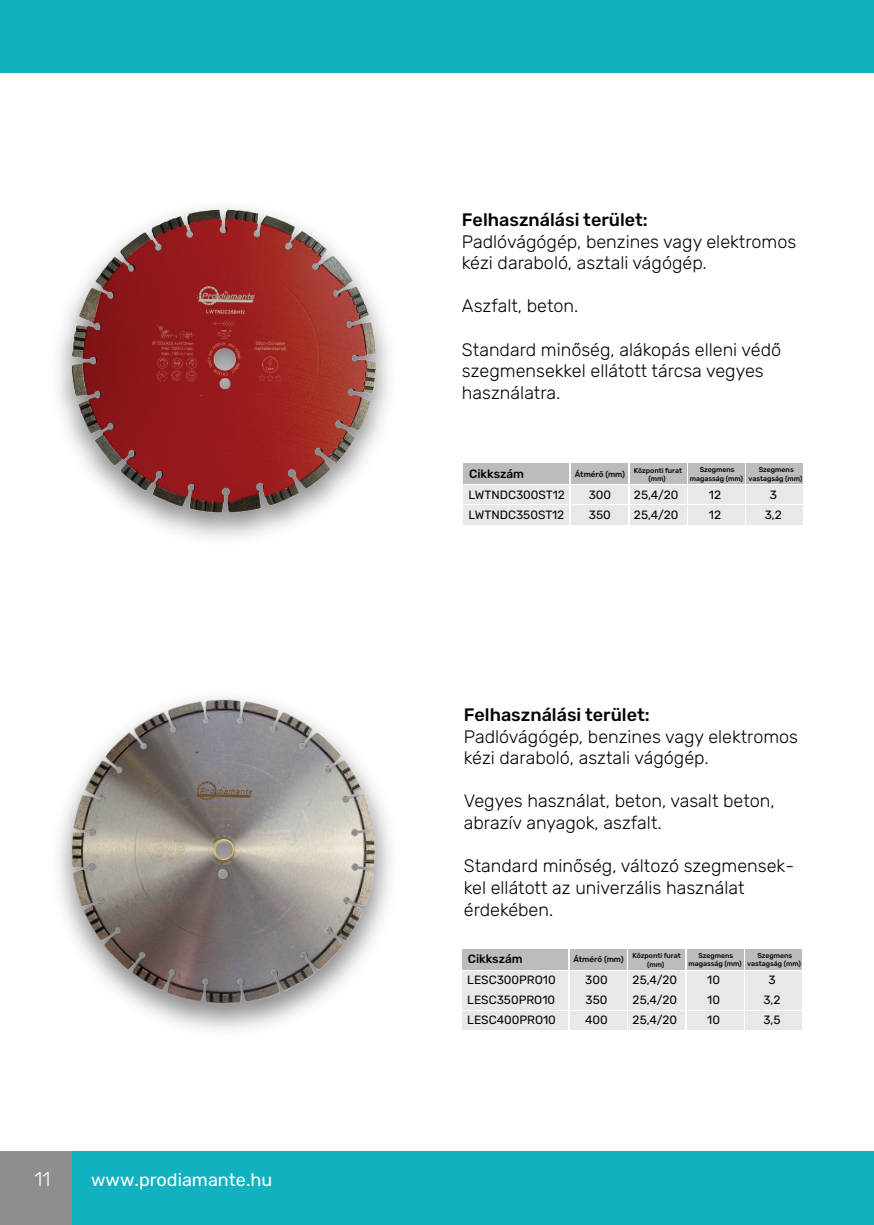
<style>
.page{position:relative;width:874px;height:1225px;background:#fff}
.page>*{position:absolute;margin:0;border:0;box-sizing:border-box;transform-origin:0 0}
.t1{font:300 20px "Rubik";color:#fff}
.t2{font:300 18px/21.6px "Rubik";color:#040503}
.t3{font:500 18px "Rubik";color:#040503}
.t4{font:18px "Rubik";color:#fff}
.t5{font:12px/20px "Rubik";color:#040503;text-align:justify}
.t6{font:500 12px "Rubik";color:#040503}
.t7{font:500 8px "Rubik";color:#040503}
.t8{font:500 7px/8.4px "Rubik";color:#040503;text-align:center}
</style>
<div class="page">
<div style="left:0;top:0;width:873px;height:73px;background:#11b1c2"></div>
<div style="left:0;top:1151px;width:873px;height:74px;background:#11b1c2"></div>
<div style="left:0;top:1151px;width:71px;height:74px;background:#8e8e8e"></div>
<img style="left:58px;top:697px;width:419px;height:333px">
<img style="left:58px;top:208px;width:458px;height:330px">
<div style="left:569px;top:948px;width:57px;height:21px;background:#bbbcbe"></div>
<div style="left:628px;top:948px;width:56px;height:21px;background:#bbbcbe"></div>
<div style="left:686px;top:948px;width:57px;height:21px;background:#bbbcbe"></div>
<div style="left:744px;top:948px;width:57px;height:21px;background:#bbbcbe"></div>
<div style="left:569px;top:971px;width:57px;height:18px;background:#e7e8e9"></div>
<div style="left:628px;top:971px;width:56px;height:18px;background:#e7e8e9"></div>
<div style="left:686px;top:971px;width:57px;height:18px;background:#e7e8e9"></div>
<div style="left:744px;top:971px;width:57px;height:18px;background:#e7e8e9"></div>
<div style="left:569px;top:990px;width:57px;height:19px;background:#e7e8e9"></div>
<div style="left:628px;top:990px;width:56px;height:19px;background:#e7e8e9"></div>
<div style="left:686px;top:990px;width:57px;height:19px;background:#e7e8e9"></div>
<div style="left:744px;top:990px;width:57px;height:19px;background:#e7e8e9"></div>
<div style="left:569px;top:1010px;width:57px;height:19px;background:#e7e8e9"></div>
<div style="left:628px;top:1010px;width:56px;height:19px;background:#e7e8e9"></div>
<div style="left:686px;top:1010px;width:57px;height:19px;background:#e7e8e9"></div>
<div style="left:744px;top:1011px;width:57px;height:18px;background:#e7e8e9"></div>
<div style="left:462px;top:948px;width:105px;height:21px;background:#bbbcbe"></div>
<div style="left:462px;top:971px;width:105px;height:18px;background:#e7e8e9"></div>
<div style="left:462px;top:990px;width:105px;height:19px;background:#e7e8e9"></div>
<div style="left:462px;top:1010px;width:105px;height:19px;background:#e7e8e9"></div>
<div style="left:571px;top:463px;width:56px;height:21px;background:#bbbcbe"></div>
<div style="left:629px;top:463px;width:57px;height:21px;background:#bbbcbe"></div>
<div style="left:687px;top:463px;width:57px;height:21px;background:#bbbcbe"></div>
<div style="left:746px;top:463px;width:56px;height:21px;background:#bbbcbe"></div>
<div style="left:571px;top:485px;width:56px;height:19px;background:#e7e8e9"></div>
<div style="left:629px;top:485px;width:57px;height:19px;background:#e7e8e9"></div>
<div style="left:687px;top:485px;width:57px;height:19px;background:#e7e8e9"></div>
<div style="left:746px;top:485px;width:56px;height:19px;background:#e7e8e9"></div>
<div style="left:571px;top:505px;width:56px;height:19px;background:#e7e8e9"></div>
<div style="left:629px;top:505px;width:57px;height:19px;background:#e7e8e9"></div>
<div style="left:687px;top:505px;width:57px;height:19px;background:#e7e8e9"></div>
<div style="left:746px;top:505px;width:56px;height:19px;background:#e7e8e9"></div>
<div style="left:463px;top:463px;width:106px;height:21px;background:#bbbcbe"></div>
<div style="left:463px;top:485px;width:106px;height:19px;background:#e7e8e9"></div>
<div style="left:463px;top:505px;width:106px;height:19px;background:#e7e8e9"></div>
<p class="t1" style="left:34px;top:1167px;width:17px">11</p>
<p class="t4" style="left:91px;top:1170px;width:183px">www.prodiamante.hu</p>
<p class="t3" style="left:461px;top:210px;width:187px">Felhasználási terület:</p>
<p class="t2" style="left:461px;top:231px;width:335px">Padlóvágógép, benzines vagy elektromos kézi daraboló, asztali vágógép.</p>
<p class="t2" style="left:461px;top:296px;width:118px">Aszfalt, beton.</p>
<p class="t2" style="left:461px;top:339px;width:320px">Standard minőség, alákopás elleni védő szegmensekkel ellátott tárcsa vegyes használatra.</p>
<p class="t6" style="left:469px;top:467px;width:56px">Cikkszám</p>
<p class="t7" style="left:574px;top:470px;width:52px">Átmérő (mm)</p>
<p class="t8" style="left:633px;top:466px;width:50px">Központi furat (mm)</p>
<p class="t8" style="left:689px;top:466px;width:55px">Szegmens magasság (mm)</p>
<p class="t8" style="left:748px;top:466px;width:55px">Szegmens vastagság (mm)</p>
<p class="t5" style="left:633px;top:485px;width:46px">25,4/20<br>25,4/20</p>
<p class="t5" style="left:468px;top:485px;width:98px">LWTNDC300ST12<br>LWTNDC350ST12</p>
<p class="t5" style="left:588px;top:485px;width:24px">300<br>350</p>
<p class="t5" style="left:708px;top:485px;width:14px">12<br>12</p>
<p class="t5" style="left:764px;top:485px;width:19px;text-align:center">3<br>3,2</p>
<p class="t3" style="left:463px;top:705px;width:187px">Felhasználási terület:</p>
<p class="t2" style="left:463px;top:726px;width:335px">Padlóvágógép, benzines vagy elektromos kézi daraboló, asztali vágógép.</p>
<p class="t2" style="left:463px;top:791px;width:312px">Vegyes használat, beton, vasalt beton, abrazív anyagok, aszfalt.</p>
<p class="t2" style="left:463px;top:855px;width:331px">Standard minőség, változó szegmensek&shy;kel ellátott az univerzális használat érdekében.</p>
<p class="t6" style="left:467px;top:952px;width:56px">Cikkszám</p>
<p class="t7" style="left:573px;top:955px;width:52px">Átmérő (mm)</p>
<p class="t8" style="left:632px;top:951px;width:50px">Központi furat (mm)</p>
<p class="t8" style="left:688px;top:951px;width:55px">Szegmens magasság (mm)</p>
<p class="t8" style="left:746px;top:951px;width:55px">Szegmens vastagság (mm)</p>
<p class="t5" style="left:632px;top:970px;width:46px">25,4/20<br>25,4/20<br>25,4/20</p>
<p class="t5" style="left:467px;top:970px;width:90px">LESC300PRO10<br>LESC350PRO10<br>LESC400PRO10</p>
<p class="t5" style="left:585px;top:970px;width:24px">300<br>350<br>400</p>
<p class="t5" style="left:707px;top:970px;width:14px">10<br>10<br>10</p>
<p class="t5" style="left:763px;top:970px;width:19px;text-align:center">3<br>3,2<br>3,5</p>
</div>
